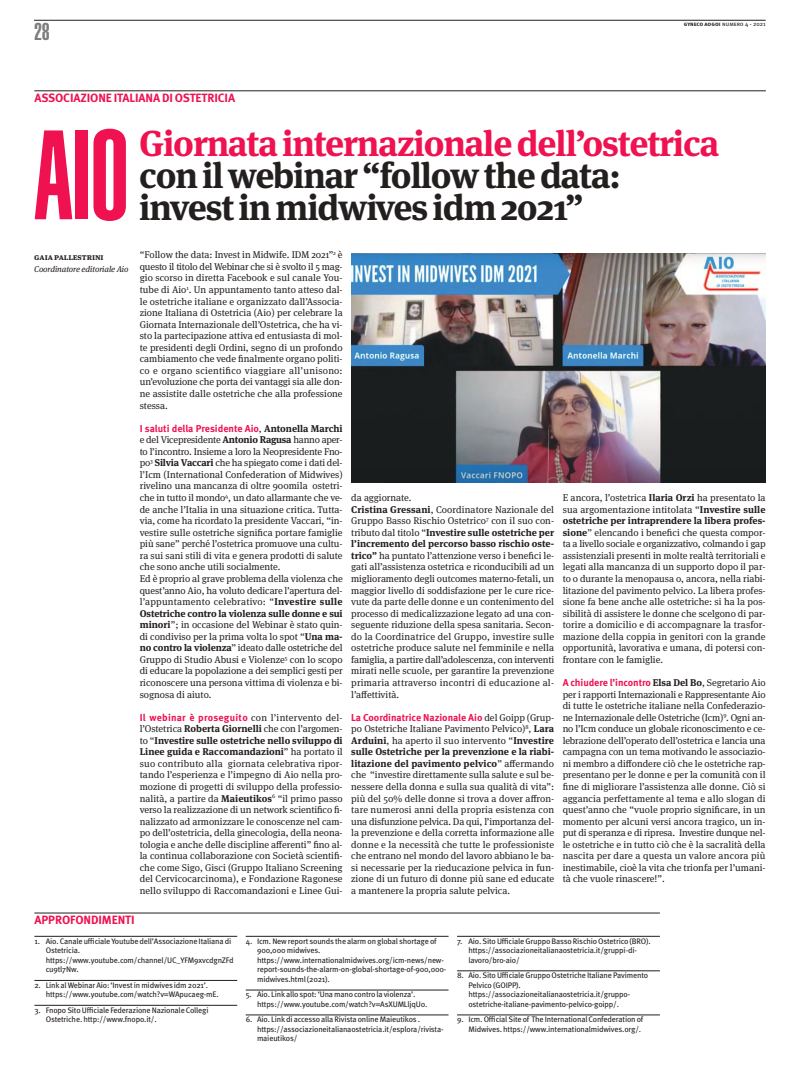
<style>
.page{position:relative;width:794px;height:1078px;background:#fff}
.page>*{position:absolute;margin:0;border:0;box-sizing:border-box;transform-origin:0 0}
.t1{font:900 extra-condensed 124.6px "Helvetica";color:#ef1150;scale:.94 1}
.t2{font:700 36px/32px "Meta Serif OT";letter-spacing:-.03em;color:#241f1f}
.t3{font:700 36px "Meta Serif OT";color:#ef1150}
.t4{font:900 extra-condensed 24px "Helvetica";color:#7d7c7e}
.t5{font:700 12px "Meta Pro";letter-spacing:-.01em;color:#ef1150}
.t6{font:700 10px "Meta Pro";color:#ef1150}
.t7{font:9.8px/11.5px "Meta Serif OT";color:#241f1f;text-align:justify}
.t8{font:italic 8.5px "Meta Serif OT";letter-spacing:-.01em;color:#241f1f}
.t9{font:700 8.5px "Meta Serif OT";letter-spacing:-.01em;color:#241f1f}
.t10{font:8px/9.6px "Meta Pro";letter-spacing:-.02em;color:#241f1f}
.t11{font:6px "Meta Pro";color:#241f1f}
.s1{font-weight:700}
.s2{font-family:"Meta Serif OT";font-weight:400;font-size:9.8px;color:#241f1f}
.s3{font-family:"Meta Serif OT";font-size:9.8px;color:#241f1f}
</style>
<div class="page">
<hr style="left:34px;top:20px;width:731px;height:1px;background:#241f1f">
<hr style="left:34px;top:935px;width:203px;height:1px;background:#241f1f">
<hr style="left:34px;top:979px;width:203px;height:1px;background:#241f1f">
<hr style="left:34px;top:1004px;width:203px;height:1px;background:#241f1f">
<hr style="left:246px;top:935px;width:202px;height:1px;background:#241f1f">
<hr style="left:246px;top:989px;width:202px;height:1px;background:#241f1f">
<hr style="left:246px;top:1014px;width:202px;height:1px;background:#241f1f">
<hr style="left:457px;top:935px;width:203px;height:1px;background:#241f1f">
<hr style="left:457px;top:970px;width:203px;height:1px;background:#241f1f">
<hr style="left:457px;top:1014px;width:203px;height:1px;background:#241f1f">
<hr style="left:34px;top:912px;width:626px;height:1px;background:#241f1f">
<hr style="left:34px;top:90px;width:732px;height:1px;background:#241f1f">
<img style="left:351px;top:253px;width:414px;height:230px">
<h3 class="t4" style="left:34px;top:23px;width:17px">28</h3>
<p class="t11" style="left:684px;top:22px;width:83px"><span class="s1">gyneco aogoi</span> numero 4 - 2021</p>
<p class="t5" style="left:34px;top:93px;width:202px">ASSOCIAZIONE ITALIANA DI OSTETRICIA</p>
<h2 class="t3" style="left:139px;top:129px;width:581px">Giornata internazionale dell’ostetrica</h2>
<h2 class="t2" style="left:139px;top:162px;width:483px">con il webinar “follow the data: invest in midwives idm 2021”</h2>
<p class="t9" style="left:34px;top:254px;width:71px">gaia pallestrini</p>
<p class="t8" style="left:34px;top:266px;width:96px">Coordinatore editoriale Aio</p>
<h1 class="t1" style="left:34px;top:130px;width:103px">AIO</h1>
<p class="t7" style="left:140px;top:250px;width:204px">“Follow the data: Invest in Midwife. IDM 2021”<sup>2</sup> è questo il titolo del Webinar che si è svolto il 5 mag&shy;gio scorso in diretta Facebook e sul canale You&shy;tube di Aio<sup>1</sup>. Un appuntamento tanto atteso dal&shy;le ostetriche italiane e organizzato dall’Associa&shy;zione Italiana di Ostetricia (Aio) per celebrare la Giornata Internazionale dell’Ostetrica, che ha vi&shy;sto la partecipazione attiva ed entusiasta di mol&shy;te presidenti degli Ordini, segno di un profondo cambiamento che vede finalmente organo politi&shy;co e organo scientifico viaggiare all’unisono: un’evoluzione che porta dei vantaggi sia alle don&shy;ne assistite dalle ostetriche che alla professione stessa.</p>
<p class="t6" style="left:140px;top:424px;width:204px">I saluti della Presidente Aio<span class="s2">,</span> <span class="s3">Antonella Marchi</span></p>
<p class="t7" style="left:140px;top:435px;width:204px;text-align:left">e del Vicepresidente <span class="s1">Antonio Ragusa</span> hanno aper&shy;to l’incontro. Insieme a loro la Neopresidente Fno&shy;po<sup>3</sup> <span class="s1">Silvia Vaccari</span> che ha spiegato come i dati del&shy;l’Icm (International Confederation of Midwives) rivelino una mancanza di oltre 900mila ostetri&shy;che in tutto il mondo<sup>4</sup>, un dato allarmante che ve&shy;de anche l’Italia in una situazione critica. Tutta&shy;via, come ha ricordato la presidente Vaccari, “in&shy;vestire sulle ostetriche significa portare famiglie più sane” perché l’ostetrica promuove una cultu&shy;ra sui sani stili di vita e genera prodotti di salute che sono anche utili socialmente.<br>Ed è proprio al grave problema della violenza che quest’anno Aio, ha voluto dedicare l’apertura del&shy;l’appuntamento celebrativo: “<span class="s1">Investire sulle Ostetriche contro la violenza sulle donne e sui minori</span>”; in occasione del Webinar è stato quin&shy;di condiviso per la prima volta lo spot “<span class="s1">Una ma&shy;no contro la violenza</span>” ideato dalle ostetriche del Gruppo di Studio Abusi e Violenze<sup>5</sup> con lo scopo di educare la popolazione a dei semplici gesti per riconoscere una persona vittima di violenza e bi&shy;sognosa di aiuto.</p>
<p class="t6" style="left:140px;top:713px;width:204px">Il webinar è proseguito <span class="s2">con l’intervento del-</span></p>
<p class="t7" style="left:140px;top:723px;width:204px">l’Ostetrica <span class="s1">Roberta Giornelli</span> che con l’argomen&shy;to “<span class="s1">Investire sulle ostetriche nello sviluppo di Linee guida e Raccomandazioni</span>” ha portato il suo contributo alla giornata celebrativa ripor&shy;tando l’esperienza e l’impegno di Aio nella pro&shy;mozione di progetti di sviluppo della professio&shy;nalità, a partire da <span class="s1">Maieutikos</span><sup>6</sup> “il primo passo verso la realizzazione di un network scientifico fi&shy;nalizzato ad armonizzare le conoscenze nel cam&shy;po dell’ostetricia, della ginecologia, della neona&shy;tologia e anche delle discipline afferenti” fino al&shy;la continua collaborazione con Società scientifi&shy;che come Sigo, Gisci (Gruppo Italiano Screening del Cervicocarcinoma), e Fondazione Ragonese nello sviluppo di Raccomandazioni e Linee Gui-</p>
<p class="t7" style="left:562px;top:492px;width:204px">E ancora, l’ostetrica <span class="s1">Ilaria Orzi</span> ha presentato la sua argomentazione intitolata “<span class="s1">Investire sulle ostetriche per intraprendere la libera profes&shy;sione</span>” elencando i benefici che questa compor&shy;ta a livello sociale e organizzativo, colmando i gap assistenziali presenti in molte realtà territoriali e legati alla mancanza di un supporto dopo il par&shy;to o durante la menopausa o, ancora, nella riabi&shy;litazione del pavimento pelvico. La libera profes&shy;sione fa bene anche alle ostetriche: si ha la pos&shy;sibilità di assistere le donne che scelgono di par&shy;torire a domicilio e di accompagnare la trasfor&shy;mazione della coppia in genitori con la grande opportunità, lavorativa e umana, di potersi con&shy;frontare con le famiglie.</p>
<p class="t6" style="left:562px;top:678px;width:204px">A chiudere l’incontro <span class="s3">Elsa Del Bo</span><span class="s2">, Segretario Aio</span></p>
<p class="t7" style="left:562px;top:689px;width:204px">per i rapporti Internazionali e Rappresentante Aio di tutte le ostetriche italiane nella Confederazio&shy;ne Internazionale delle Ostetriche (Icm)<sup>9</sup>. Ogni an&shy;no l’Icm conduce un globale riconoscimento e ce&shy;lebrazione dell’operato dell’ostetrica e lancia una campagna con un tema motivando le associazio&shy;ni membro a diffondere ciò che le ostetriche rap&shy;presentano per le donne e per la comunità con il fine di migliorare l’assistenza alle donne. Ciò si aggancia perfettamente al tema e allo slogan di quest’anno che “vuole proprio significare, in un momento per alcuni versi ancora tragico, un in&shy;put di speranza e di ripresa. Investire dunque nel&shy;le ostetriche e in tutto ciò che è la sacralità della nascita per dare a questa un valore ancora più inestimabile, cioè la vita che trionfa per l’umani&shy;tà che vuole rinascere!”.</p>
<p class="t7" style="left:351px;top:492px;width:204px;text-align:left">da aggiornate.<br><span class="s1">Cristina Gressani</span>, Coordinatore Nazionale del Gruppo Basso Rischio Ostetrico<sup>7</sup> con il suo con&shy;tributo dal titolo “<span class="s1">Investire sulle ostetriche per l’incremento del percorso basso rischio oste&shy;trico”</span> ha puntato l’attenzione verso i benefici le&shy;gati all’assistenza ostetrica e riconducibili ad un miglioramento degli outcomes materno-fetali, un maggior livello di soddisfazione per le cure rice&shy;vute da parte delle donne e un contenimento del processo di medicalizzazione legato ad una con&shy;seguente riduzione della spesa sanitaria. Secon&shy;do la Coordinatrice del Gruppo, investire sulle ostetriche produce salute nel femminile e nella famiglia, a partire dall’adolescenza, con interventi mirati nelle scuole, per garantire la prevenzione primaria attraverso incontri di educazione al&shy;l’affettività.</p>
<p class="t6" style="left:351px;top:713px;width:204px">La Coordinatrice Nazionale Aio <span class="s2">del Goipp (Grup-</span></p>
<p class="t7" style="left:351px;top:723px;width:204px">po Ostetriche Italiane Pavimento Pelvico)<sup>8</sup>, <span class="s1">Lara Arduini</span>, ha aperto il suo intervento “<span class="s1">Investire sulle Ostetriche per la prevenzione e la riabi&shy;litazione del pavimento pelvico</span>” affermando che “investire direttamente sulla salute e sul be&shy;nessere della donna e sulla sua qualità di vita”: più del 50% delle donne si trova a dover affron&shy;tare numerosi anni della propria esistenza con una disfunzione pelvica. Da qui, l’importanza del&shy;la prevenzione e della corretta informazione alle donne e la necessità che tutte le professioniste che entrano nel mondo del lavoro abbiano le ba&shy;si necessarie per la rieducazione pelvica in fun&shy;zione di un futuro di donne più sane ed educate a mantenere la propria salute pelvica.</p>
<p class="t5" style="left:34px;top:915px;width:102px">APPROFONDIMENTI</p>
<p class="t10" style="left:46px;top:936px;width:190px;text-indent:-11px">1. Aio. Canale ufficiale Youtube dell’Associazione Italiana di Ostetricia. https://www.youtube.com/channel/UC_YFM9xvcdgnZFd cu9tl7Nw.</p>
<p class="t10" style="left:46px;top:980px;width:174px;text-indent:-11px">2. Link al Webinar Aio: ‘Invest in midwives idm 2021’. https://www.youtube.com/watch?v=WApucaeg-mE.</p>
<p class="t10" style="left:46px;top:1005px;width:164px;text-indent:-11px">3. Fnopo Sito Ufficiale Federazione Nazionale Collegi<br>Ostetriche. http://www.fnopo.it/.</p>
<p class="t10" style="left:257px;top:936px;width:191px;text-indent:-11px">4. Icm. New report sounds the alarm on global shortage of 900,000 midwives. https://www.internationalmidwives.org/icm-news/new&shy;report-sounds-the-alarm-on-global-shortage-of-900,000- midwives.html (2021).</p>
<p class="t10" style="left:257px;top:990px;width:172px;text-indent:-11px">5. Aio. Link allo spot: ‘Una mano contro la violenza’. https://www.youtube.com/watch?v=AsXUMLljqU0.</p>
<p class="t10" style="left:257px;top:1014px;width:188px;text-indent:-11px">6. Aio. Link di accesso alla Rivista online Maieutikos . https://associazioneitalianaostetricia.it/esplora/rivista&shy;maieutikos/</p>
<p class="t10" style="left:468px;top:936px;width:184px;text-indent:-11px">7. Aio. Sito Ufficiale Gruppo Basso Rischio Ostetrico (BRO). https://associazioneitalianaostetricia.it/gruppi-di&shy;lavoro/bro-aio/</p>
<p class="t10" style="left:468px;top:970px;width:181px;text-indent:-11px">8. Aio. Sito Ufficiale Gruppo Ostetriche Italiane Pavimento Pelvico (GOIPP). https://associazioneitalianaostetricia.it/gruppo&shy;ostetriche-italiane-pavimento-pelvico-goipp/.</p>
<p class="t10" style="left:457px;top:1014px;width:188px;text-align:right">9. Icm. Official Site of The International Confederation of<br>Midwives. https://www.internationalmidwives.org/.</p>
</div>
